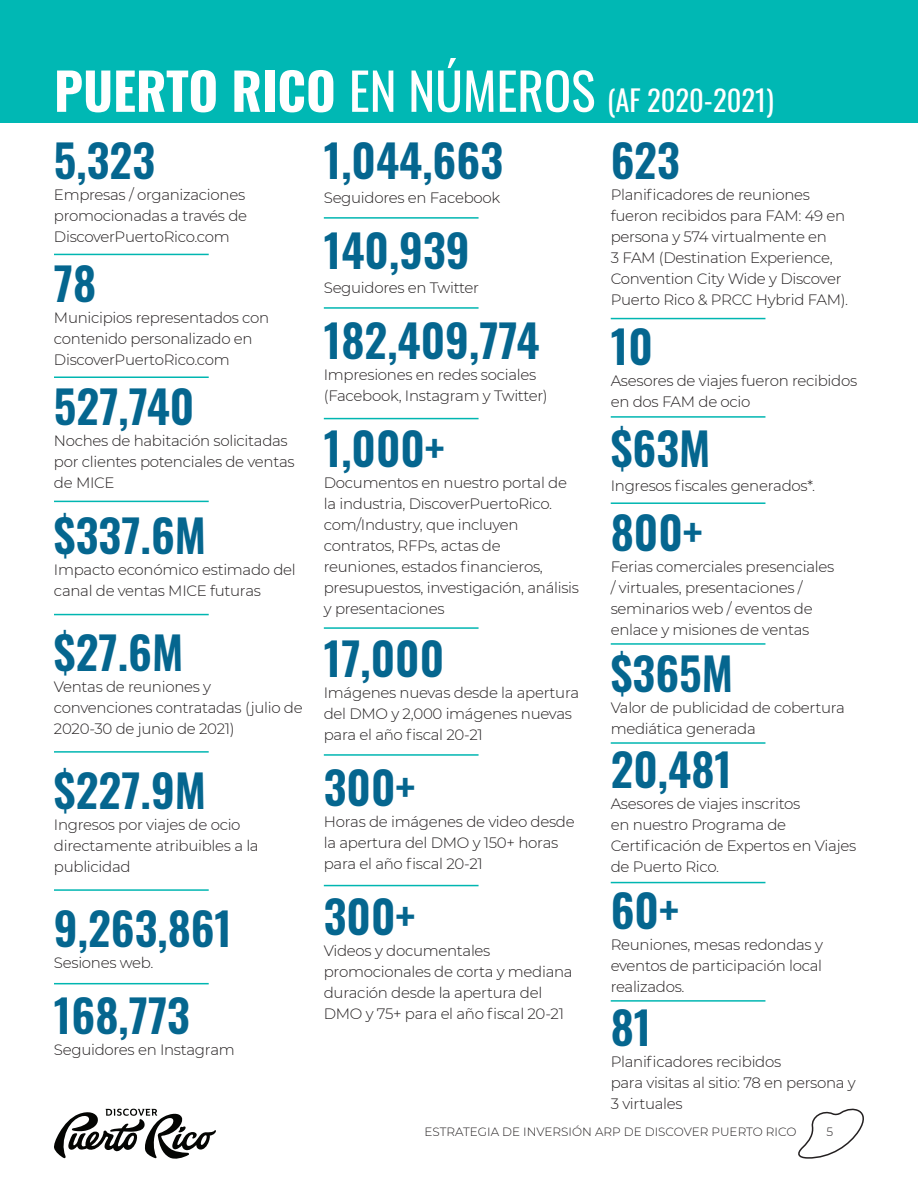
<style>
.page{position:relative;width:918px;height:1188px;background:#fff}
.page>*{position:absolute;margin:0;border:0;box-sizing:border-box;transform-origin:0 0}
.t1{font:600 45px "Oswald";color:#05668f}
.t2{font:28.5px "Oswald";color:#fff}
.t3{font:300 15px/21px "Montserrat";letter-spacing:-.02em;color:#231f20}
.t4{font:300 12px "Montserrat";color:#231f20}
.s1{font-weight:700;font-size:51px}
.s2{font-size:51px}
</style>
<div class="page">
<svg style="left:798px;top:1108px;width:66px;height:51px"></svg>
<svg style="left:54px;top:1109px;width:162px;height:50px"></svg>
<div style="left:0;top:0;width:918px;height:123px;background:#00b8b4"></div>
<hr style="left:54px;top:254px;width:155px;height:1px;background:#00b6b1">
<hr style="left:54px;top:376px;width:155px;height:2px;background:#00b6b1">
<hr style="left:54px;top:501px;width:155px;height:1px;background:#00b6b1">
<hr style="left:54px;top:614px;width:155px;height:1px;background:#00b6b1">
<hr style="left:54px;top:751px;width:155px;height:2px;background:#00b6b1">
<hr style="left:54px;top:889px;width:155px;height:2px;background:#00b6b1">
<hr style="left:54px;top:983px;width:155px;height:1px;background:#00b6b1">
<hr style="left:324px;top:217px;width:155px;height:2px;background:#00b6b1">
<hr style="left:611px;top:318px;width:154px;height:1px;background:#00b6b1">
<hr style="left:611px;top:416px;width:154px;height:2px;background:#00b6b1">
<hr style="left:611px;top:502px;width:154px;height:2px;background:#00b6b1">
<hr style="left:611px;top:643px;width:154px;height:2px;background:#00b6b1">
<hr style="left:611px;top:742px;width:154px;height:2px;background:#00b6b1">
<hr style="left:611px;top:882px;width:154px;height:1px;background:#00b6b1">
<hr style="left:611px;top:1000px;width:154px;height:2px;background:#00b6b1">
<hr style="left:324px;top:307px;width:155px;height:2px;background:#00b6b1">
<hr style="left:324px;top:418px;width:155px;height:1px;background:#00b6b1">
<hr style="left:324px;top:627px;width:155px;height:2px;background:#00b6b1">
<hr style="left:324px;top:754px;width:155px;height:2px;background:#00b6b1">
<hr style="left:324px;top:885px;width:155px;height:1px;background:#00b6b1">
<p class="t2" style="left:54px;top:75px;width:721px"><span class="s1">PUERTO RICO</span> <span class="s2">EN NÚMEROS</span> (AF 2020-2021)</p>
<p class="t1" style="left:54px;top:137px;width:103px">5,323</p>
<p class="t3" style="left:54px;top:183px;width:195px">Empresas / organizaciones promocionadas a través de<br>DiscoverPuertoRico.com</p>
<p class="t1" style="left:54px;top:260px;width:44px">78</p>
<p class="t3" style="left:54px;top:306px;width:217px">Municipios representados con contenido personalizado en<br>DiscoverPuertoRico.com</p>
<p class="t1" style="left:54px;top:383px;width:142px">527,740</p>
<p class="t3" style="left:54px;top:429px;width:242px">Noches de habitación solicitadas por clientes potenciales de ventas de MICE</p>
<p class="t1" style="left:54px;top:512px;width:154px">$337.6M</p>
<p class="t3" style="left:54px;top:558px;width:243px">Impacto económico estimado del canal de ventas MICE futuras</p>
<p class="t1" style="left:54px;top:629px;width:131px">$27.6M</p>
<p class="t3" style="left:54px;top:675px;width:250px">Ventas de reuniones y convenciones contratadas (julio de<br>2020-30 de junio de 2021)</p>
<p class="t1" style="left:54px;top:767px;width:154px">$227.9M</p>
<p class="t3" style="left:54px;top:813px;width:206px">Ingresos por viajes de ocio directamente atribuibles a la publicidad</p>
<p class="t1" style="left:54px;top:905px;width:180px">9,263,861</p>
<p class="t3" style="left:54px;top:951px;width:101px">Sesiones web.</p>
<p class="t1" style="left:54px;top:992px;width:138px">168,773</p>
<p class="t3" style="left:54px;top:1038px;width:182px">Seguidores en Instagram</p>
<p class="t1" style="left:324px;top:137px;width:181px">1,044,663</p>
<p class="t3" style="left:324px;top:186px;width:178px">Seguidores en Facebook</p>
<p class="t1" style="left:324px;top:227px;width:147px">140,939</p>
<p class="t3" style="left:324px;top:276px;width:157px">Seguidores en Twitter</p>
<p class="t1" style="left:324px;top:317px;width:217px">182,409,774</p>
<p class="t3" style="left:324px;top:363px;width:225px">Impresiones en redes sociales (Facebook, Instagram y Twitter)</p>
<p class="t1" style="left:324px;top:425px;width:122px">1,000+</p>
<p class="t3" style="left:324px;top:471px;width:257px">Documentos en nuestro portal de la industria, DiscoverPuertoRico. com/Industry, que incluyen contratos, RFPs, actas de<br>reuniones, estados financieros, presupuestos, investigación, análisis y presentaciones</p>
<p class="t1" style="left:324px;top:635px;width:122px">17,000</p>
<p class="t3" style="left:324px;top:681px;width:257px">Imágenes nuevas desde la apertura del DMO y 2,000 imágenes nuevas para el año fiscal 20-21</p>
<p class="t1" style="left:324px;top:764px;width:93px">300+</p>
<p class="t3" style="left:324px;top:810px;width:252px">Horas de imágenes de video desde la apertura del DMO y 150+ horas para el año fiscal 20-21</p>
<p class="t1" style="left:324px;top:893px;width:93px">300+</p>
<p class="t3" style="left:324px;top:939px;width:250px">Videos y documentales promocionales de corta y mediana duración desde la apertura del<br>DMO y 75+ para el año fiscal 20-21</p>
<p class="t1" style="left:611px;top:137px;width:71px">623</p>
<p class="t3" style="left:611px;top:183px;width:239px">Planificadores de reuniones fueron recibidos para FAM: 49 en persona y 574 virtualmente en<br>3 FAM (Destination Experience,<br>Convention City Wide y Discover<br>Puerto Rico &amp; PRCC Hybrid FAM).</p>
<p class="t1" style="left:611px;top:323px;width:44px">10</p>
<p class="t3" style="left:611px;top:369px;width:248px">Asesores de viajes fueron recibidos en dos FAM de ocio</p>
<p class="t1" style="left:611px;top:425px;width:101px">$63M</p>
<p class="t3" style="left:611px;top:474px;width:206px">Ingresos fiscales generados*.</p>
<p class="t1" style="left:611px;top:509px;width:93px">800+</p>
<p class="t3" style="left:611px;top:555px;width:225px">Ferias comerciales presenciales / virtuales, presentaciones / seminarios web / eventos de enlace y misiones de ventas</p>
<p class="t1" style="left:611px;top:650px;width:124px">$365M</p>
<p class="t3" style="left:611px;top:696px;width:236px">Valor de publicidad de cobertura mediática generada</p>
<p class="t1" style="left:611px;top:746px;width:123px">20,481</p>
<p class="t3" style="left:611px;top:792px;width:191px">Asesores de viajes inscritos</p>
<p class="t3" style="left:611px;top:813px;width:247px">en nuestro Programa de<br>Certificación de Expertos en Viajes de Puerto Rico.</p>
<p class="t1" style="left:611px;top:887px;width:70px">60+</p>
<p class="t3" style="left:611px;top:933px;width:214px;text-align:justify">Reuniones, mesas redondas y eventos de participación local realizados.</p>
<p class="t1" style="left:611px;top:1004px;width:42px">81</p>
<p class="t3" style="left:611px;top:1050px;width:172px">Planificadores recibidos</p>
<p class="t3" style="left:611px;top:1071px;width:247px">para visitas al sitio: 78 en persona y<br>3 virtuales</p>
<p class="t4" style="left:425px;top:1123px;width:374px">ESTRATEGIA DE INVERSIÓN ARP DE DISCOVER PUERTO RICO</p>
<p class="t4" style="left:827px;top:1123px;width:8px">5</p>
</div>
